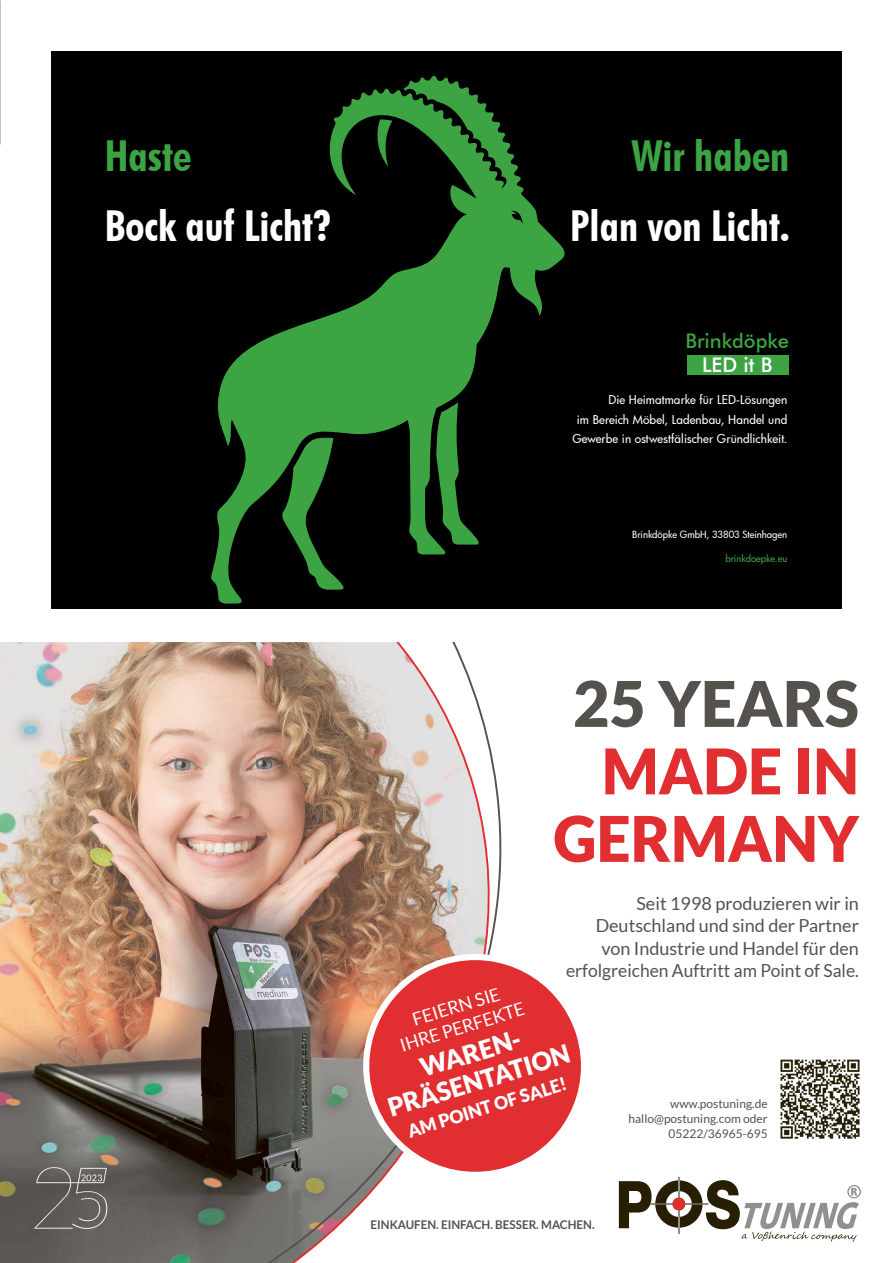
<style>
.page{position:relative;width:893px;height:1263px;background:#fff}
.page>*{position:absolute;margin:0;border:0;box-sizing:border-box;transform-origin:0 0}
.t1{font:900 63px/67.5px "Lato";color:#e12e31;text-align:right;scale:.96 1}
.t2{font:700 condensed 42.75px/70.2px "Futura BT";color:#fff}
.t3{font:900 25.5px/28.5px "Lato";color:#fff;text-align:center}
.t4{font:500 20.25px/24.2px "Futura BT";color:#3ca442;text-align:center}
.t5{font:18px/22.5px "Lato";color:#55524d;text-align:right}
.t6{font:18px/21px "Lato";color:#fff;text-align:center}
.t7{font:900 18px "Lato";color:#fff}
.t8{font:12px/15px "Lato";color:#55524d;text-align:right}
.t9{font:700 12px "Lato";color:#55524d}
.t10{font:500 11.85px/19.4px "Futura";letter-spacing:.005em;color:#fff;text-align:right}
.t11{font:500 9.75px "Futura";letter-spacing:-.005em;color:#fff}
.t12{font:500 9.75px "Futura";letter-spacing:-.005em;color:#3ca442}
.s1{color:#3ca442}
.s2{color:#fff}
.s3{color:#55524d}
</style>
<div class="page">
<img style="left:780px;top:1059px;width:80px;height:80px">
<svg style="left:619px;top:1177px;width:242px;height:65px"></svg>
<img style="left:0;top:642px;width:502px;height:621px">
<svg style="left:353px;top:944px;width:228px;height:244px"></svg>
<img style="left:26px;top:1155px;width:93px;height:85px">
<svg style="left:81px;top:1174px;width:21px;height:7px"></svg>
<div style="left:51px;top:51px;width:791px;height:557px;background:#000"></div>
<div style="left:687px;top:355px;width:101px;height:19px;background:#3ca442"></div>
<svg style="left:211px;top:76px;width:354px;height:527px"></svg>
<p class="t2" style="left:105px;top:120px;width:228px"><span class="s1">Haste<br></span>Bock auf Licht?</p>
<p class="t2" style="left:570px;top:120px;width:221px;text-align:right"><span class="s1">Wir haben<br></span>Plan von Licht.</p>
<p class="t4" style="left:685px;top:328px;width:105px">Brinkdöpke<br><span class="s2">LED it B</span></p>
<p class="t10" style="left:572px;top:390px;width:217px">Die Heimatmarke für LED-Lösungen<br>im Bereich Möbel, Ladenbau, Handel und<br>Gewerbe in ostwestfälischer Gründlichkeit.</p>
<p class="t11" style="left:632px;top:528px;width:157px">Brinkdöpke GmbH, 33803 Steinhagen</p>
<p class="t12" style="left:726px;top:551px;width:63px">brinkdoepke.eu</p>
<p class="t1" style="left:553px;top:669px;width:320px"><span class="s3">25 YEARS<br></span>MADE IN<br>GERMANY</p>
<p class="t5" style="left:566px;top:892px;width:294px">Seit 1998 produzieren wir in Deutschland und sind der Partner von Industrie und Handel für den erfolgreichen Auftritt am Point of Sale.</p>
<p class="t6" style="left:391px;top:1015px;width:131px;rotate:-17deg">FEIERN SIE<br>IHRE PERFEKTE</p>
<p class="t3" style="left:376px;top:1067px;width:190px;rotate:-17deg">WAREN-<br>PRÄSENTATION</p>
<p class="t7" style="left:405px;top:1121px;width:167px;rotate:-17deg">AM POINT OF SALE!</p>
<p class="t9" style="left:371px;top:1217px;width:226px">EINKAUFEN. EINFACH. BESSER. MACHEN.</p>
<p class="t8" style="left:629px;top:1096px;width:141px">www.postuning.de hallo@postuning.com oder<br>05222/36965-695</p>
</div>
